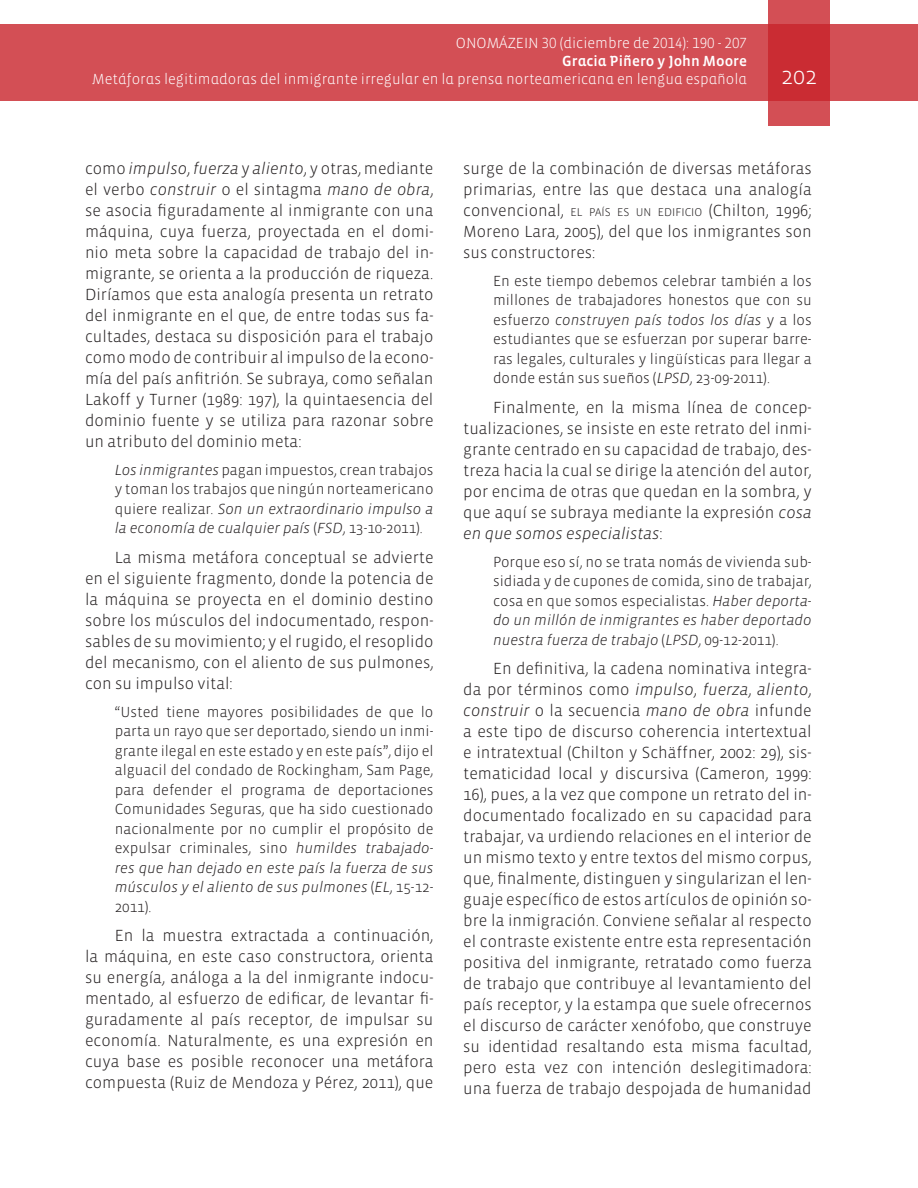
<style>
.page{position:relative;width:918px;height:1188px;background:#fff}
.page>*{position:absolute;margin:0;border:0;box-sizing:border-box;transform-origin:0 0}
.t1{font:300 24px "Vista Sans";color:#fff}
.Textos{font:300 16.5px/21px "Vista Sans";color:#231f20;text-align:justify}
.Textos-2{font:300 15px/19.5px "Vista Sans";color:#231f20;text-align:justify}
.t2{font:300 15px "Vista Sans Alt";color:#fff}
.t3{font:15px "Vista Sans Alt Med";color:#fff}
.s1{font-style:italic}
.s2{font-size:11.55px}
</style>
<div class="page">
<div style="left:0;top:25px;width:918px;height:76px;background:#d34f55"></div>
<svg style="left:768px;top:0;width:62px;height:126px;background:#cd3940"></svg>
<p class="t2" style="left:456px;top:36px;width:293px">ONOMÁZEIN 30 (diciembre de 2014): 190 - 207</p>
<p class="t3" style="left:562px;top:54px;width:186px">Gracia Piñero y John Moore</p>
<p class="t2" style="left:92px;top:72px;width:656px">Metáforas legitimadoras del inmigrante irregular en la prensa norteamericana en lengua española</p>
<h1 class="t1" style="left:781px;top:64px;width:37px">202</h1>
<p class="Textos" style="left:85px;top:158px;width:350px">como <span class="s1">impulso</span>, <span class="s1">fuerza</span> y <span class="s1">aliento</span>, y otras, mediante el verbo <span class="s1">construir</span> o el sintagma <span class="s1">mano de obra</span>, se asocia figuradamente al inmigrante con una máquina, cuya fuerza, proyectada en el domi&shy;nio meta sobre la capacidad de trabajo del in&shy;migrante, se orienta a la producción de riqueza.<br>Diríamos que esta analogía presenta un retrato del inmigrante en el que, de entre todas sus fa&shy;cultades, destaca su disposición para el trabajo como modo de contribuir al impulso de la econo&shy;mía del país anfitrión. Se subraya, como señalan Lakoff y Turner (1989: 197), la quintaesencia del dominio fuente y se utiliza para razonar sobre un atributo del dominio meta:</p>
<p class="Textos-2" style="left:115px;top:460px;width:320px"><span class="s1">Los inmigrantes</span> pagan impuestos, crean trabajos y toman los trabajos que ningún norteamericano quiere realizar. <span class="s1">Son un extraordinario impulso a la economía de cualquier país</span> (<span class="s1">FSD</span>, 13-10-2011).</p>
<p class="Textos" style="left:85px;top:547px;width:350px;text-indent:30px">La misma metáfora conceptual se advierte en el siguiente fragmento, donde la potencia de la máquina se proyecta en el dominio destino sobre los músculos del indocumentado, respon&shy;sables de su movimiento; y el rugido, el resoplido del mecanismo, con el aliento de sus pulmones, con su impulso vital:</p>
<p class="Textos-2" style="left:115px;top:702px;width:320px">“Usted tiene mayores posibilidades de que lo parta un rayo que ser deportado, siendo un inmi&shy;grante ilegal en este estado y en este país”, dijo el alguacil del condado de Rockingham, Sam Page, para defender el programa de deportaciones Comunidades Seguras, que ha sido cuestionado nacionalmente por no cumplir el propósito de expulsar criminales, sino <span class="s1">humildes trabajado&shy;res que han dejado en este país la fuerza de sus músculos y el aliento de sus pulmones</span> (<span class="s1">EL</span>, 15-12- 2011).</p>
<p class="Textos" style="left:85px;top:926px;width:350px;text-indent:30px">En la muestra extractada a continuación, la máquina, en este caso constructora, orienta su energía, análoga a la del inmigrante indocu&shy;mentado, al esfuerzo de edificar, de levantar fi&shy;guradamente al país receptor, de impulsar su economía. Naturalmente, es una expresión en cuya base es posible reconocer una metáfora compuesta (Ruiz de Mendoza y Pérez, 2011), que</p>
<p class="Textos" style="left:463px;top:158px;width:350px">surge de la combinación de diversas metáforas primarias, entre las que destaca una analogía convencional, <span class="s2">EL PAÍS ES UN EDIFICIO</span> (Chilton, 1996; Moreno Lara, 2005), del que los inmigrantes son sus constructores:</p>
<p class="Textos-2" style="left:493px;top:271px;width:320px">En este tiempo debemos celebrar también a los millones de trabajadores honestos que con su esfuerzo <span class="s1">construyen país todos los días</span> y a los estudiantes que se esfuerzan por superar barre&shy;ras legales, culturales y lingüísticas para llegar a donde están sus sueños (<span class="s1">LPSD</span>, 23-09-2011).</p>
<p class="Textos" style="left:463px;top:397px;width:350px;text-indent:30px">Finalmente, en la misma línea de concep&shy;tualizaciones, se insiste en este retrato del inmi&shy;grante centrado en su capacidad de trabajo, des&shy;treza hacia la cual se dirige la atención del autor, por encima de otras que quedan en la sombra, y que aquí se subraya mediante la expresión <span class="s1">cosa en que somos especialistas</span>:</p>
<p class="Textos-2" style="left:493px;top:552px;width:320px">Porque eso sí, no se trata nomás de vivienda sub&shy;sidiada y de cupones de comida, sino de trabajar, cosa en que somos especialistas. <span class="s1">Haber deporta&shy;do un millón de inmigrantes es haber deportado nuestra fuerza de trabajo</span> (<span class="s1">LPSD</span>, 09-12-2011).</p>
<p class="Textos" style="left:463px;top:659px;width:350px;text-indent:30px">En definitiva, la cadena nominativa integra&shy;da por términos como <span class="s1">impulso</span>, <span class="s1">fuerza</span>, <span class="s1">aliento</span>, <span class="s1">construir</span> o la secuencia <span class="s1">mano de obra</span> infunde a este tipo de discurso coherencia intertextual e intratextual (Chilton y Schäffner, 2002: 29), sis&shy;tematicidad local y discursiva (Cameron, 1999:<br>16), pues, a la vez que compone un retrato del in&shy;documentado focalizado en su capacidad para trabajar, va urdiendo relaciones en el interior de un mismo texto y entre textos del mismo corpus, que, finalmente, distinguen y singularizan el len&shy;guaje específico de estos artículos de opinión so&shy;bre la inmigración. Conviene señalar al respecto el contraste existente entre esta representación positiva del inmigrante, retratado como fuerza de trabajo que contribuye al levantamiento del país receptor, y la estampa que suele ofrecernos el discurso de carácter xenófobo, que construye su identidad resaltando esta misma facultad, pero esta vez con intención deslegitimadora: una fuerza de trabajo despojada de humanidad</p>
</div>
